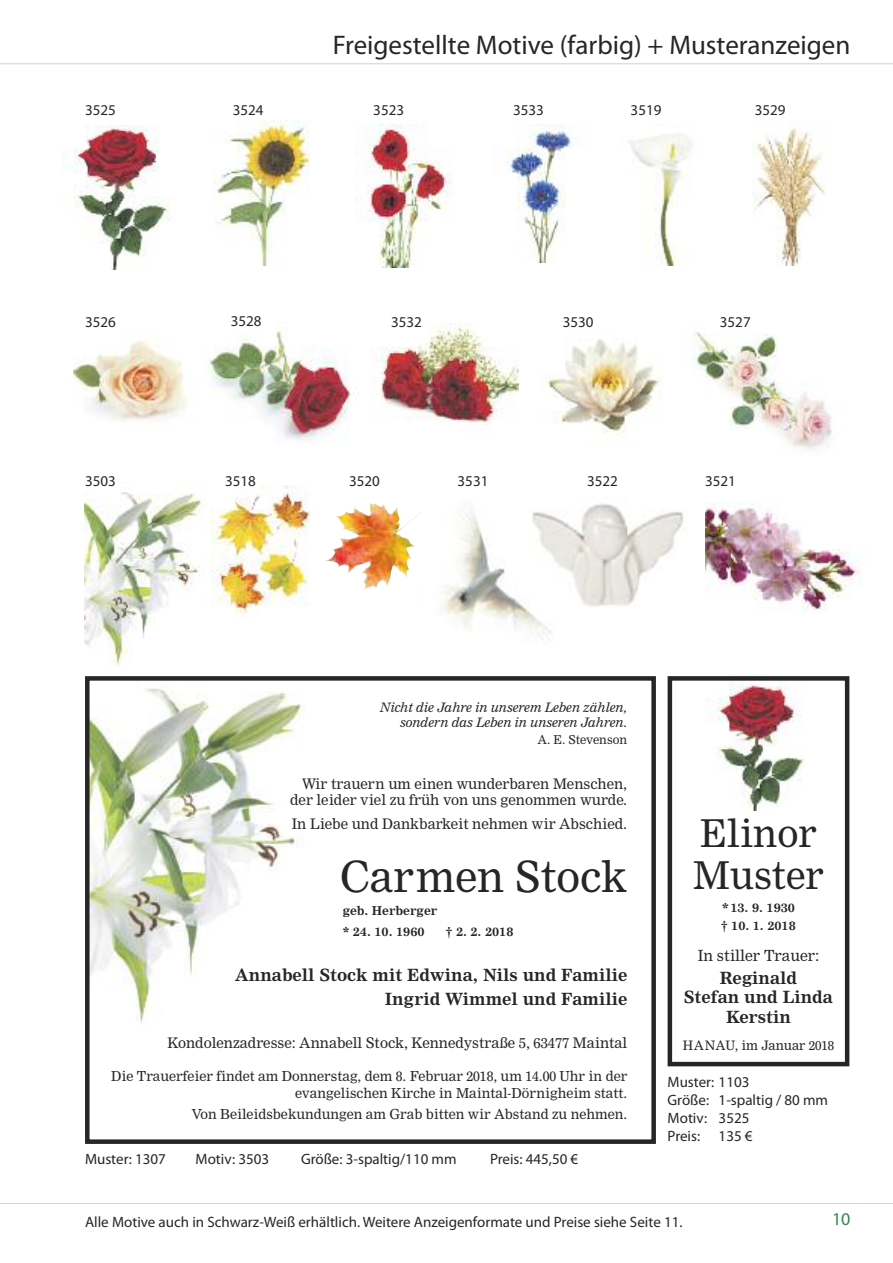
<style>
.page{position:relative;width:893px;height:1263px;background:#fff}
.page>*{position:absolute;margin:0;border:0;box-sizing:border-box;transform-origin:0 0}
.t1{font:42px "Nimrod";color:#272627}
.t2{font:37.5px/42px "Nimrod";color:#272627}
.t3{font:27px "Myriad Pro";color:#272627}
.t4{font:18px "Myriad Pro";color:#388550}
.t5{font:700 16.5px/19.5px "Nimrod";color:#272627;text-align:center}
.t6{font:15px/18px "Myriad Pro";color:#272627}
.t7{font:15px "Nimrod";color:#272627}
.t8{font:14.25px/16.5px "Nimrod";color:#272627;text-align:right}
.t9{font:13.5px/16.5px "Nimrod";color:#272627;text-align:right}
.t10{font:italic 12.75px/15px "Nimrod";color:#272627;text-align:right}
.t11{font:12.75px "Nimrod";color:#272627}
.t12{font:700 12px/18px "Nimrod";color:#272627}
.t13{font:12px "Nimrod";color:#272627}
</style>
<div class="page">
<img style="left:545px;top:339px;width:115px;height:96px">
<img style="left:705px;top:674px;width:98px;height:136px">
<img style="left:90px;top:681px;width:214px;height:342px">
<div style="left:85px;top:676px;width:571px;height:468px;border:4px solid #272627"></div>
<div style="left:668px;top:676px;width:181px;height:390px;border:4px solid #272627"></div>
<hr style="left:0;top:63px;width:893px;height:1px;background:#c3daca">
<hr style="left:0;top:1203px;width:893px;height:1px;background:#c3daca">
<img style="left:752px;top:127px;width:73px;height:138px">
<img style="left:62px;top:125px;width:109px;height:145px">
<img style="left:693px;top:332px;width:139px;height:118px">
<img style="left:85px;top:482px;width:119px;height:184px">
<img style="left:213px;top:121px;width:96px;height:144px">
<img style="left:204px;top:326px;width:147px;height:115px">
<img style="left:212px;top:486px;width:98px;height:128px">
<img style="left:356px;top:125px;width:97px;height:142px">
<img style="left:326px;top:528px;width:33px;height:33px">
<img style="left:493px;top:125px;width:84px;height:138px">
<img style="left:442px;top:511px;width:110px;height:129px">
<img style="left:629px;top:125px;width:63px;height:141px">
<img style="left:531px;top:503px;width:153px;height:109px">
<img style="left:370px;top:323px;width:149px;height:100px">
<img style="left:706px;top:502px;width:154px;height:108px">
<img style="left:73px;top:334px;width:114px;height:87px">
<h3 class="t3" style="left:333px;top:35px;width:519px">Freigestellte Motive (farbig) + Musteranzeigen</h3>
<p class="t6" style="left:85px;top:102px;width:32px">3525</p>
<p class="t6" style="left:233px;top:102px;width:32px">3524</p>
<p class="t6" style="left:373px;top:102px;width:32px">3523</p>
<p class="t6" style="left:513px;top:102px;width:32px">3533</p>
<p class="t6" style="left:631px;top:102px;width:32px">3519</p>
<p class="t6" style="left:755px;top:102px;width:32px">3529</p>
<p class="t6" style="left:85px;top:314px;width:32px">3526</p>
<p class="t6" style="left:231px;top:313px;width:32px">3528</p>
<p class="t6" style="left:391px;top:314px;width:32px">3532</p>
<p class="t6" style="left:563px;top:314px;width:32px">3530</p>
<p class="t6" style="left:720px;top:314px;width:32px">3527</p>
<p class="t6" style="left:85px;top:473px;width:32px">3503</p>
<p class="t6" style="left:225px;top:473px;width:32px">3518</p>
<p class="t6" style="left:349px;top:473px;width:32px">3520</p>
<p class="t6" style="left:458px;top:473px;width:32px">3531</p>
<p class="t6" style="left:587px;top:473px;width:32px">3522</p>
<p class="t6" style="left:705px;top:473px;width:32px">3521</p>
<p class="t10" style="left:380px;top:701px;width:249px">Nicht die Jahre in unserem Leben zählen, sondern das Leben in unseren Jahren.</p>
<p class="t13" style="left:537px;top:734px;width:91px">A. E. Stevenson</p>
<p class="t8" style="left:290px;top:776px;width:339px">Wir trauern um einen wunderbaren Menschen, der leider viel zu früh von uns genommen wurde.</p>
<p class="t8" style="left:292px;top:817px;width:337px">In Liebe und Dankbarkeit nehmen wir Abschied.</p>
<h1 class="t1" style="left:340px;top:859px;width:289px">Carmen Stock</h1>
<p class="t12" style="left:343px;top:901px;width:96px;line-height:20.5px">geb. Herberger * 24. 10. 1960</p>
<p class="t12" style="left:446px;top:923px;width:69px">† 2. 2. 2018</p>
<p class="t5" style="left:235px;top:964px;width:394px;line-height:24px;text-align:right">Annabell Stock mit Edwina, Nils und Familie<br>Ingrid Wimmel und Familie</p>
<p class="t8" style="left:167px;top:1036px;width:461px">Kondolenzadresse: Annabell Stock, Kennedystraße 5, 63477 Maintal</p>
<p class="t9" style="left:111px;top:1069px;width:518px">Die Trauerfeier findet am Donnerstag, dem 8. Februar 2018, um 14.00 Uhr in der evangelischen Kirche in Maintal-Dörnigheim statt.</p>
<p class="t9" style="left:191px;top:1106px;width:437px">Von Beileidsbekundungen am Grab bitten wir Abstand zu nehmen.</p>
<p class="t6" style="left:85px;top:1151px;width:82px">Muster: 1307</p>
<p class="t6" style="left:196px;top:1151px;width:75px">Motiv: 3503</p>
<p class="t6" style="left:301px;top:1151px;width:157px">Größe: 3-spaltig/110 mm</p>
<p class="t6" style="left:490px;top:1151px;width:90px">Preis: 445,50 €</p>
<h2 class="t2" style="left:693px;top:815px;width:132px">Elinor<br>Muster</h2>
<p class="t12" style="left:721px;top:899px;width:76px">*13. 9. 1930 † 10. 1. 2018</p>
<p class="t7" style="left:698px;top:950px;width:123px">In stiller Trauer:</p>
<p class="t5" style="left:684px;top:969px;width:151px">Reginald<br>Stefan und Linda<br>Kerstin</p>
<p class="t11" style="left:683px;top:1040px;width:153px">HANAU, im Januar 2018</p>
<p class="t6" style="left:668px;top:1074px;width:162px">Muster: 1103<br>Größe: 1-spaltig / 80 mm<br>Motiv: 3525<br>Preis: 135 €</p>
<p class="t6" style="left:85px;top:1214px;width:599px">Alle Motive auch in Schwarz-Weiß erhältlich. Weitere Anzeigenformate und Preise siehe Seite 11.</p>
<p class="t4" style="left:832px;top:1213px;width:20px">10</p>
</div>
